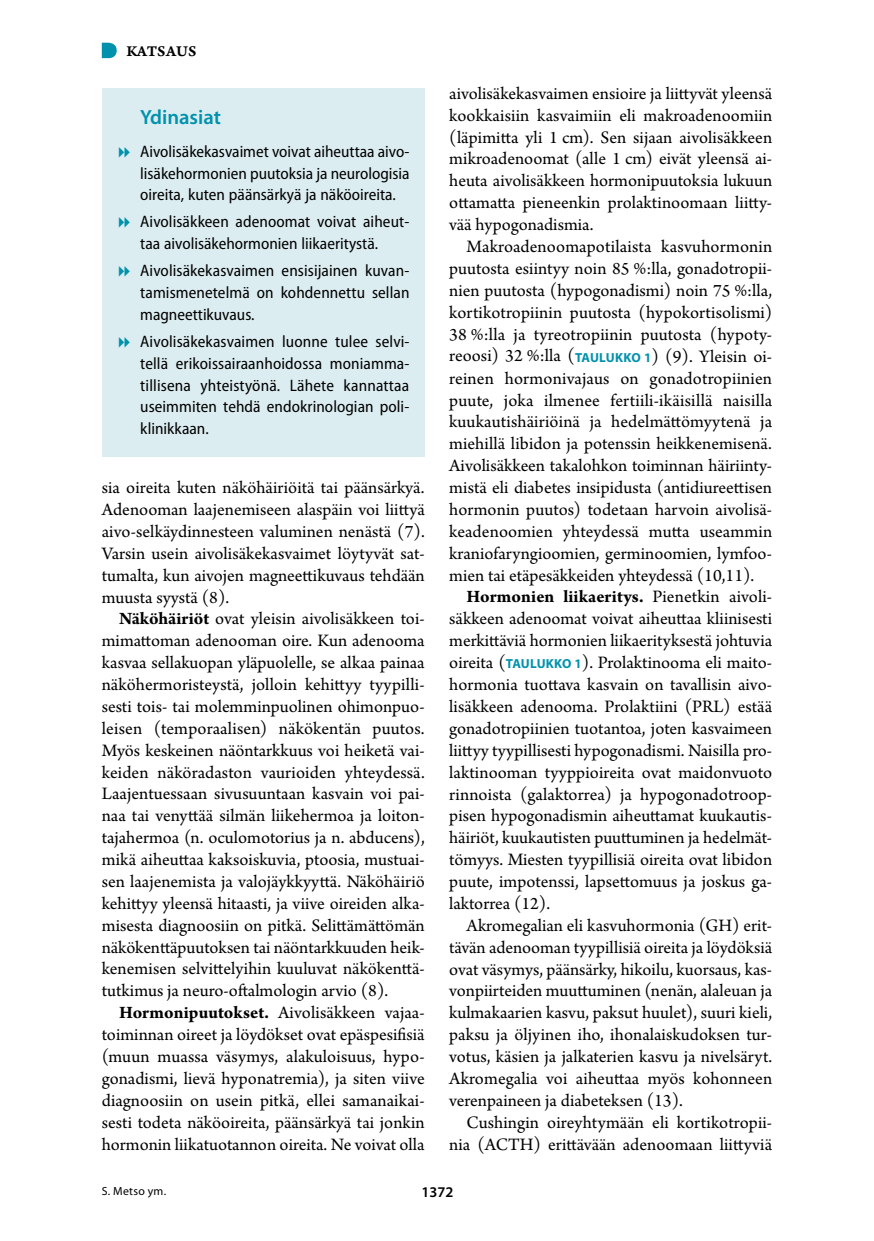
<style>
.page{position:relative;width:874px;height:1241px;background:#fff}
.page>*{position:absolute;margin:0;border:0;box-sizing:border-box;transform-origin:0 0}
.t1{font:600 20.65px "Myriad Pro";color:#0092ac}
.t2{font:18.38px/21.9px "Arno Pro";color:#000;text-align:justify}
.t3{font:700 18.38px "Arno Pro";letter-spacing:.005em;color:#000}
.t4{font:semi-condensed 16.62px/21.9px "Myriad Pro";color:#000;text-align:justify}
.t5{font:15.75px "Arno Pro Smbd Caption";letter-spacing:.005em;color:#000}
.t6{font:600 14.88px "Myriad Pro";color:#000}
.t7{font:11.9px "Myriad Pro";letter-spacing:.02em;color:#000}
.s1{font-weight:700}
.s2{font-family:"Myriad Pro";font-weight:700;font-size:13.12px;color:#0092ac}
.s3{font-weight:400}
</style>
<div class="page">
<div style="left:102px;top:88px;width:322px;height:368px;background:#dcedf1"></div>
<svg style="left:102px;top:43px;width:15px;height:15px"></svg>
<p class="t5" style="left:126px;top:41px;width:71px">KATSAUS</p>
<p class="t1" style="left:140px;top:104px;width:82px">Ydinasiat</p>
<p class="t4" style="left:140px;top:140px;width:270px">Aivolisäkekasvaimet voivat aiheuttaa aivo&shy;lisäkehormonien puutoksia ja neurologisia oireita, kuten päänsärkyä ja näköoireita.</p>
<p class="t4" style="left:140px;top:210px;width:270px">Aivolisäkkeen adenoomat voivat aiheut&shy;taa aivolisäkehormonien liikaeritystä.</p>
<p class="t4" style="left:140px;top:259px;width:271px">Aivolisäkekasvaimen ensisijainen kuvan&shy;tamismenetelmä on kohdennettu sellan magneettikuvaus.</p>
<p class="t4" style="left:140px;top:330px;width:271px">Aivolisäkekasvaimen luonne tulee selvi&shy;tellä erikoissairaanhoidossa moniamma&shy;tillisena yhteistyönä. Lähete kannattaa useimmiten tehdä endokrinologian poli&shy;klinikkaan.</p>
<p class="t2" style="left:102px;top:477px;width:324px">sia oireita kuten näköhäiriöitä tai päänsärkyä.<br>Adenooman laajenemiseen alaspäin voi liittyä aivo-selkäydinnesteen valuminen nenästä (7).<br>Varsin usein aivolisäkekasvaimet löytyvät sat&shy;tumalta, kun aivojen magneettikuvaus tehdään muusta syystä (8).</p>
<p class="t2" style="left:102px;top:608px;width:324px;text-indent:17px"><span class="s1">Näköhäiriöt</span> ovat yleisin aivolisäkkeen toi&shy;mimattoman adenooman oire. Kun adenooma kasvaa sellakuopan yläpuolelle, se alkaa painaa näköhermoristeystä, jolloin kehittyy tyypilli&shy;sesti tois- tai molemminpuolinen ohimonpuo&shy;leisen (temporaalisen) näkökentän puutos.<br>Myös keskeinen näöntarkkuus voi heiketä vai&shy;keiden näköradaston vaurioiden yhteydessä.<br>Laajentuessaan sivusuuntaan kasvain voi pai&shy;naa tai venyttää silmän liikehermoa ja loiton&shy;tajahermoa (n. oculomotorius ja n. abducens), mikä aiheuttaa kaksoiskuvia, ptoosia, mustuai&shy;sen laajenemista ja valojäykkyyttä. Näköhäiriö kehittyy yleensä hitaasti, ja viive oireiden alka&shy;misesta diagnoosiin on pitkä. Selittämättömän näkökenttäpuutoksen tai näöntarkkuuden heik&shy;kenemisen selvittelyihin kuuluvat näkökenttä&shy;tutkimus ja neuro-oftalmologin arvio (8).</p>
<p class="t2" style="left:102px;top:1002px;width:324px;text-indent:17px"><span class="s1">Hormonipuutokset.</span> Aivolisäkkeen vajaa&shy;toiminnan oireet ja löydökset ovat epäspesifisiä (muun muassa väsymys, alakuloisuus, hypo&shy;gonadismi, lievä hyponatremia), ja siten viive diagnoosiin on usein pitkä, ellei samanaikai&shy;sesti todeta näköoireita, päänsärkyä tai jonkin hormonin liikatuotannon oireita. Ne voivat olla</p>
<p class="t2" style="left:449px;top:83px;width:324px">aivolisäkekasvaimen ensioire ja liittyvät yleensä kookkaisiin kasvaimiin eli makroadenoomiin (läpimitta yli 1 cm). Sen sijaan aivolisäkkeen mikroadenoomat (alle 1 cm) eivät yleensä ai&shy;heuta aivolisäkkeen hormonipuutoksia lukuun ottamatta pieneenkin prolaktinoomaan liitty&shy;vää hypogonadismia.</p>
<p class="t2" style="left:466px;top:236px;width:307px">Makroadenoomapotilaista kasvuhormonin</p>
<p class="t2" style="left:449px;top:258px;width:324px">puutosta esiintyy noin 85 %:lla, gonadotropii-</p>
<p class="t2" style="left:449px;top:280px;width:324px">nien puutosta (hypogonadismi) noin 75 %:lla,</p>
<p class="t2" style="left:449px;top:302px;width:324px">kortikotropiinin puutosta (hypokortisolismi)</p>
<p class="t2" style="left:449px;top:324px;width:324px">38 %:lla ja tyreotropiinin puutosta (hypoty-</p>
<p class="t2" style="left:449px;top:346px;width:324px">reoosi) 32 %:lla (<span class="s2">TAULUKKO 1</span>) (9). Yleisin oi-</p>
<p class="t2" style="left:449px;top:368px;width:324px">reinen hormonivajaus on gonadotropiinien</p>
<p class="t2" style="left:449px;top:390px;width:324px">puute, joka ilmenee fertiili-ikäisillä naisilla</p>
<p class="t2" style="left:449px;top:412px;width:324px">kuukautishäiriöinä ja hedelmättömyytenä ja</p>
<p class="t2" style="left:449px;top:433px;width:324px">miehillä libidon ja potenssin heikkenemisenä.</p>
<p class="t2" style="left:449px;top:455px;width:324px">Aivolisäkkeen takalohkon toiminnan häiriinty-</p>
<p class="t2" style="left:449px;top:477px;width:324px">mistä eli diabetes insipidusta (antidiureettisen</p>
<p class="t2" style="left:449px;top:499px;width:324px">hormonin puutos) todetaan harvoin aivolisä-</p>
<p class="t2" style="left:449px;top:521px;width:324px">keadenoomien yhteydessä mutta useammin</p>
<p class="t2" style="left:449px;top:543px;width:324px">kraniofaryngioomien, germinoomien, lymfoo-</p>
<p class="t2" style="left:449px;top:565px;width:306px">mien tai etäpesäkkeiden yhteydessä (10,11).</p>
<p class="t3" style="left:466px;top:586px;width:307px">Hormonien liikaeritys. <span class="s3">Pienetkin aivoli-</span></p>
<p class="t2" style="left:449px;top:608px;width:324px">säkkeen adenoomat voivat aiheuttaa kliinisesti</p>
<p class="t2" style="left:449px;top:630px;width:324px">merkittäviä hormonien liikaerityksestä johtuvia</p>
<p class="t2" style="left:449px;top:652px;width:324px">oireita (<span class="s2">TAULUKKO 1</span>). Prolaktinooma eli maito-</p>
<p class="t2" style="left:449px;top:674px;width:323px">hormonia tuottava kasvain on tavallisin aivo-</p>
<p class="t2" style="left:449px;top:696px;width:324px">lisäkkeen adenooma. Prolaktiini (PRL) estää</p>
<p class="t2" style="left:449px;top:718px;width:324px">gonadotropiinien tuotantoa, joten kasvaimeen</p>
<p class="t2" style="left:449px;top:740px;width:324px">liittyy tyypillisesti hypogonadismi. Naisilla pro-</p>
<p class="t2" style="left:449px;top:762px;width:324px">laktinooman tyyppioireita ovat maidonvuoto</p>
<p class="t2" style="left:449px;top:783px;width:324px">rinnoista (galaktorrea) ja hypogonadotroop-</p>
<p class="t2" style="left:449px;top:805px;width:324px">pisen hypogonadismin aiheuttamat kuukautis-</p>
<p class="t2" style="left:449px;top:827px;width:324px">häiriöt, kuukautisten puuttuminen ja hedelmät-</p>
<p class="t2" style="left:449px;top:849px;width:324px">tömyys. Miesten tyypillisiä oireita ovat libidon</p>
<p class="t2" style="left:449px;top:871px;width:324px">puute, impotenssi, lapsettomuus ja joskus ga-</p>
<p class="t2" style="left:449px;top:893px;width:102px">laktorrea (12).</p>
<p class="t2" style="left:466px;top:915px;width:307px">Akromegalian eli kasvuhormonia (GH) erit-</p>
<p class="t2" style="left:449px;top:937px;width:324px">tävän adenooman tyypillisiä oireita ja löydöksiä</p>
<p class="t2" style="left:449px;top:958px;width:324px">ovat väsymys, päänsärky, hikoilu, kuorsaus, kas-</p>
<p class="t2" style="left:449px;top:980px;width:324px">vonpiirteiden muuttuminen (nenän, alaleuan ja</p>
<p class="t2" style="left:449px;top:1002px;width:324px">kulmakaarien kasvu, paksut huulet), suuri kieli,</p>
<p class="t2" style="left:449px;top:1024px;width:324px">paksu ja öljyinen iho, ihonalaiskudoksen tur-</p>
<p class="t2" style="left:449px;top:1046px;width:324px">votus, käsien ja jalkaterien kasvu ja nivelsäryt.</p>
<p class="t2" style="left:449px;top:1068px;width:324px">Akromegalia voi aiheuttaa myös kohonneen</p>
<p class="t2" style="left:449px;top:1090px;width:235px">verenpaineen ja diabeteksen (13).</p>
<p class="t2" style="left:466px;top:1111px;width:307px">Cushingin oireyhtymään eli kortikotropii-</p>
<p class="t2" style="left:449px;top:1133px;width:324px">nia (ACTH) erittävään adenoomaan liittyviä</p>
<p class="t7" style="left:102px;top:1183px;width:66px">S. Metso ym.</p>
<p class="t6" style="left:421px;top:1182px;width:33px">1372</p>
</div>
